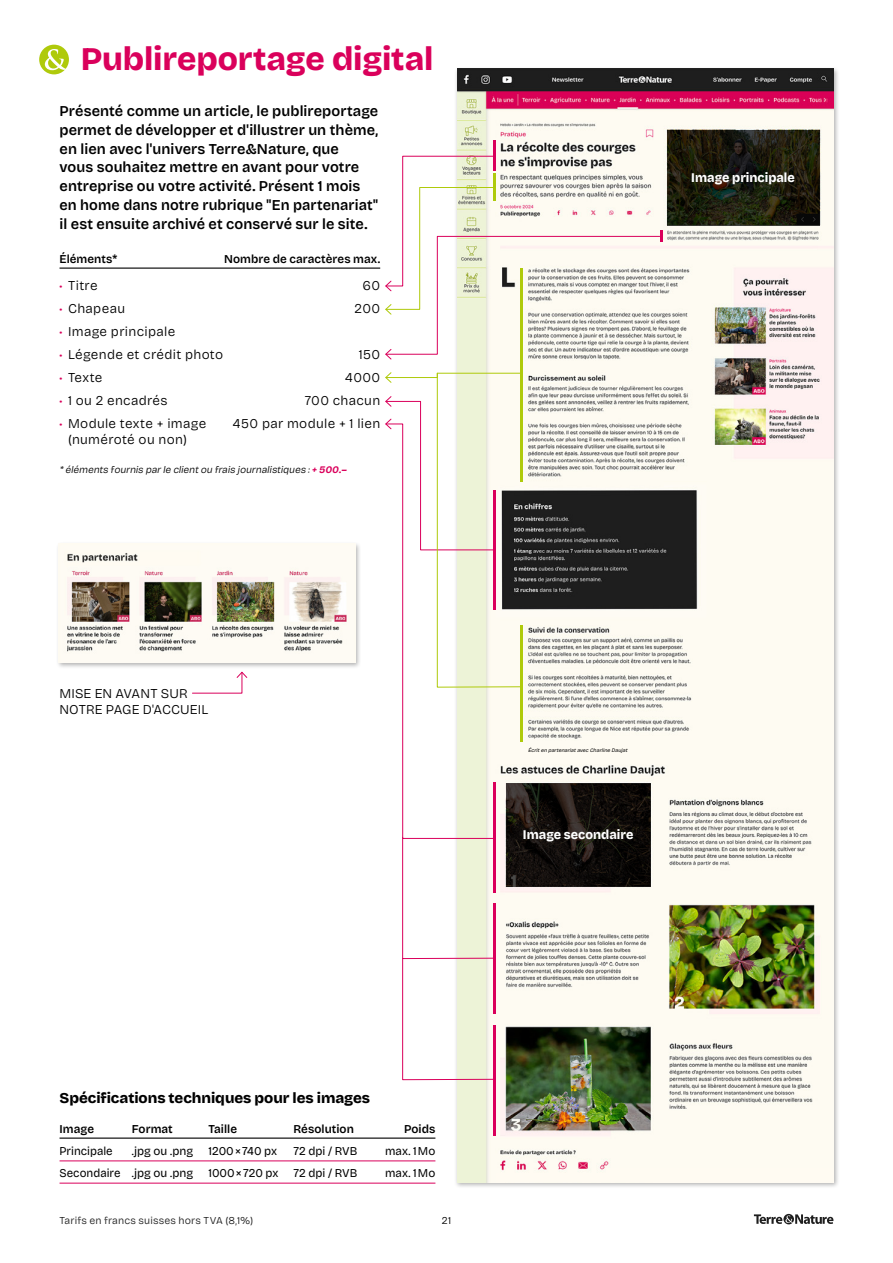
<style>
.page{position:relative;width:893px;height:1263px;background:#fff}
.page>*{position:absolute;margin:0;border:0;box-sizing:border-box;transform-origin:0 0}
.t1{font:800 33px "Bricolage Grotesque";letter-spacing:-.005em;color:#da005b}
.t2{font:600 15px/18.8px "Bricolage Grotesque";letter-spacing:.005em;color:#000}
.t3{font:800 15px "Bricolage Grotesque";letter-spacing:-.005em;color:#000}
.t4{font:300 13.5px/16.2px "Bricolage Grotesque";letter-spacing:.02em;color:#000}
.t5{font:800 13.2px "Bricolage Grotesque";color:#fff;scale:.95 1}
.t6{font:600 12px "Bricolage Grotesque";letter-spacing:.005em;color:#000}
.t7{font:12px "Bricolage Grotesque";color:#000}
.t8{font:12px "Bricolage Grotesque";color:#000;scale:.95 1}
.t9{font:300 10.5px "Bricolage Grotesque";letter-spacing:.015em;color:#1e1e1e}
.t10{font:300 10.5px "Bricolage Grotesque";color:#000}
.t11{font:italic 300 10.05px "Bricolage Grotesque";color:#000}
.t12{font:italic 5.25px "Bricolage Grotesque";color:#000}
.s1{color:#da005b}
.s2{font-weight:700;color:#da005b}
</style>
<div class="page">
<svg style="left:754px;top:1214px;width:79px;height:10px"></svg>
<div style="left:39px;top:45px;width:30px;height:29px;background:#afca0b;border-radius:50%"></div>
<svg style="left:45px;top:49px;width:23px;height:21px"></svg>
<div style="left:454px;top:66px;width:385px;height:1122px;background:#000;opacity:.3"></div>
<img style="left:457px;top:69px;width:376px;height:1113px">
<hr style="left:60px;top:268px;width:320px;height:1px;background:#000">
<svg style="left:402px;top:688px;width:92px;height:148px"></svg>
<hr style="left:494px;top:141px;width:2px;height:30px;background:#da005b">
<hr style="left:494px;top:782px;width:2px;height:111px;background:#da005b">
<hr style="left:494px;top:904px;width:2px;height:110px;background:#da005b">
<hr style="left:494px;top:1025px;width:2px;height:110px;background:#da005b">
<hr style="left:521px;top:268px;width:2px;height:214px;background:#afca0b">
<hr style="left:521px;top:625px;width:2px;height:117px;background:#afca0b">
<svg style="left:385px;top:155px;width:277px;height:205px"></svg>
<svg style="left:385px;top:372px;width:136px;height:316px"></svg>
<svg style="left:402px;top:836px;width:92px;height:244px"></svg>
<div style="left:56px;top:541px;width:305px;height:127px;background:#000;opacity:.3"></div>
<img style="left:59px;top:544px;width:296px;height:119px">
<svg style="left:192px;top:671px;width:56px;height:23px"></svg>
<hr style="left:60px;top:1137px;width:375px;height:2px;background:#000">
<hr style="left:60px;top:1160px;width:375px;height:1px;background:#da005b">
<hr style="left:60px;top:1183px;width:375px;height:1px;background:#da005b">
<svg style="left:667px;top:130px;width:152px;height:96px;background:#1e1d0e"></svg>
<svg style="left:506px;top:783px;width:144px;height:104px;background:#14100d"></svg>
<h1 class="t1" style="left:81px;top:32px;width:354px">Publireportage digital</h1>
<p class="t2" style="left:60px;top:101px;width:320px">Présenté comme un article, le publireportage permet de développer et d'illustrer un thème, en lien avec l'univers Terre&amp;Nature, que<br>vous souhaitez mettre en avant pour votre entreprise ou votre activité. Présent 1 mois en home dans notre rubrique "En partenariat" il est ensuite archivé et conservé sur le site.</p>
<p class="t6" style="left:60px;top:249px;width:59px">Éléments*</p>
<p class="t6" style="left:224px;top:249px;width:158px">Nombre de caractères max.</p>
<p class="t4" style="left:60px;top:277px;width:40px"><span class="s1">•</span> Titre</p>
<p class="t4" style="left:363px;top:277px;width:19px">60</p>
<p class="t4" style="left:60px;top:300px;width:67px"><span class="s1">•</span> Chapeau</p>
<p class="t4" style="left:355px;top:300px;width:27px">200</p>
<p class="t4" style="left:60px;top:323px;width:117px"><span class="s1">•</span> Image principale</p>
<p class="t4" style="left:60px;top:346px;width:165px"><span class="s1">•</span> Légende et crédit photo</p>
<p class="t4" style="left:359px;top:346px;width:23px">150</p>
<p class="t4" style="left:60px;top:368px;width:44px"><span class="s1">•</span> Texte</p>
<p class="t4" style="left:345px;top:368px;width:37px">4000</p>
<p class="t4" style="left:60px;top:391px;width:110px"><span class="s1">•</span> 1 ou 2 encadrés</p>
<p class="t4" style="left:305px;top:391px;width:77px">700 chacun</p>
<p class="t4" style="left:60px;top:414px;width:148px"><span class="s1">•</span> Module texte + image</p>
<p class="t4" style="left:233px;top:414px;width:149px">450 par module + 1 lien</p>
<p class="t4" style="left:68px;top:431px;width:120px">(numéroté ou non)</p>
<p class="t11" style="left:60px;top:462px;width:291px">*élémentsfournisparle clientou fraisjournalistiques:<span class="s2">+500.–</span></p>
<p class="t4" style="left:60px;top:684px;width:150px">MISE EN AVANT SUR<br>NOTRE PAGE D'ACCUEIL</p>
<p class="t5" style="left:691px;top:167px;width:111px">Image principale</p>
<p class="t12" style="left:528px;top:746px;width:102px">Écriten partenariatavecCharlineDaujat</p>
<p class="t5" style="left:523px;top:824px;width:118px">Image secondaire</p>
<p class="t3" style="left:60px;top:1085px;width:312px">Spécifications techniques pour les images</p>
<p class="t6" style="left:60px;top:1119px;width:36px">Image</p>
<p class="t6" style="left:132px;top:1119px;width:43px">Format</p>
<p class="t6" style="left:208px;top:1119px;width:30px">Taille</p>
<p class="t6" style="left:293px;top:1119px;width:62px">Résolution</p>
<p class="t6" style="left:404px;top:1119px;width:33px">Poids</p>
<p class="t8" style="left:60px;top:1141px;width:57px">Principale</p>
<p class="t7" style="left:132px;top:1141px;width:63px">.jpg ou .png</p>
<p class="t7" style="left:208px;top:1141px;width:70px">1200×740 px</p>
<p class="t7" style="left:293px;top:1141px;width:66px">72 dpi / RVB</p>
<p class="t7" style="left:385px;top:1141px;width:52px">max. 1Mo</p>
<p class="t8" style="left:60px;top:1163px;width:142px">Secondaire .jpg ou .png</p>
<p class="t7" style="left:208px;top:1163px;width:151px">1000×720 px 72 dpi / RVB</p>
<p class="t7" style="left:385px;top:1163px;width:52px">max. 1Mo</p>
<p class="t9" style="left:60px;top:1212px;width:195px">Tarifs en francs suisses hors TVA (8,1%)</p>
<p class="t10" style="left:442px;top:1212px;width:11px">21</p>
</div>
